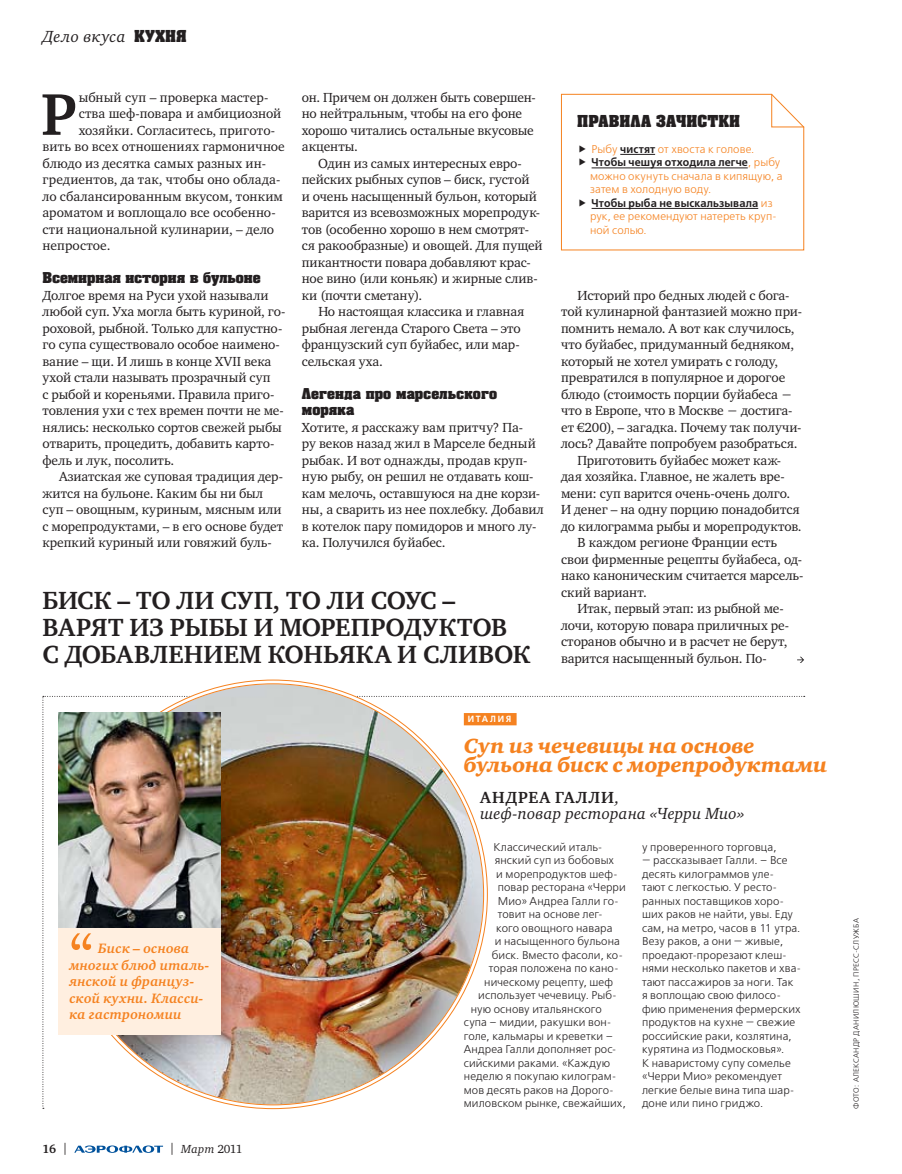
<style>
.page{position:relative;width:902px;height:1174px;background:#fff}
.page>*{position:absolute;margin:0;border:0;box-sizing:border-box;transform-origin:0 0}
.t1{font:61.5px "Charter ITC";color:#f58220}
.t2{font:700 60.15px "Charter ITC";color:#231f20}
.t3{font:700 25.5px/27px "Charter ITC";letter-spacing:.01em;color:#231f20}
.t4{font:italic 21px/19.5px "Charter ITC Black";color:#f58220}
.t5{font:italic 16.5px/16.5px "Charter ITC";letter-spacing:.01em;color:#231f20}
.t6{font:16.5px "Luxor";letter-spacing:.005em;color:#231f20}
.t7{font:15px/16.5px "Luxor";color:#231f20}
.t8{font:italic 700 13.95px/16.5px "Charter ITC";letter-spacing:.015em;color:#f58220}
.t9{font:13.5px/16.5px "Charter ITC";color:#231f20}
.t10{font:12px "Charter ITC";color:#231f20}
.t11{font:700 12px "Charter ITC";color:#231f20}
.t12{font:300 11.25px/13.5px "Free Set";letter-spacing:.005em;color:#231f20}
.t13{font:300 11.25px/13.5px "Free Set";letter-spacing:.005em;color:#f58220}
.t14{font:600 9px "Free Set";letter-spacing:.23em;color:#fff;scale:.95 1}
.t15{font:300 7.5px "Free Set";letter-spacing:.04em;color:#231f20}
.s1{font-family:"Luxor";font-style:normal}
.s2{font-weight:600;color:#231f20}
.s3{font-weight:400}
.s4{font-style:italic}
.s5{font-weight:700;font-style:normal}
</style>
<div class="page">
<svg style="left:43px;top:696px;width:761px;height:412px"></svg>
<img style="left:61px;top:682px;width:424px;height:424px;border-radius:212px">
<div style="left:464px;top:713px;width:52px;height:12px;background:#f58220"></div>
<svg style="left:797px;top:657px;width:7px;height:6px"></svg>
<div style="left:59px;top:894px;width:162px;height:140px;background:#ffefe0"></div>
<img style="left:59px;top:712px;width:162px;height:215px">
<svg style="left:74px;top:1145px;width:89px;height:7px"></svg>
<svg style="left:560px;top:93px;width:244px;height:158px"></svg>
<p class="t5" style="left:43px;top:28px;width:146px">Дело вкуса <span class="s1">КУХНЯ</span></p>
<h2 class="t2" style="left:41px;top:77px;width:34px">Р</h2>
<p class="t9" style="left:79px;top:89px;width:191px">ыбный суп – проверка мастер-</p>
<p class="t9" style="left:79px;top:105px;width:204px">ства шеф-повара и амбициозной</p>
<p class="t9" style="left:79px;top:122px;width:198px">хозяйки. Согласитесь, пригото-</p>
<p class="t9" style="left:43px;top:138px;width:244px">вить во всех отношениях гармоничное</p>
<p class="t9" style="left:43px;top:155px;width:225px">блюдо из десятка самых разных ин-</p>
<p class="t9" style="left:43px;top:171px;width:239px">гредиентов, да так, чтобы оно облада-</p>
<p class="t9" style="left:43px;top:188px;width:242px">ло сбалансированным вкусом, тонким</p>
<p class="t9" style="left:43px;top:204px;width:235px">ароматом и воплощало все особенно-</p>
<p class="t9" style="left:43px;top:221px;width:233px">сти национальной кулинарии, – дело</p>
<p class="t9" style="left:43px;top:237px;width:69px">непростое.</p>
<p class="t7" style="left:43px;top:269px;width:219px">Всемирная история в бульоне</p>
<p class="t9" style="left:43px;top:287px;width:244px">Долгое время на Руси ухой называли любой суп. Уха могла быть куриной, го&shy;роховой, рыбной. Только для капустно&shy;го супа существовало особое наимено&shy;вание – щи. И лишь в конце XVII века ухой стали называть прозрачный суп<br>с рыбой и кореньями. Правила приго&shy;товления ухи с тех времен почти не ме&shy;нялись: несколько сортов свежей рыбы отварить, процедить, добавить карто&shy;фель и лук, посолить.</p>
<p class="t9" style="left:42px;top:468px;width:242px;text-indent:17px">Азиатская же суповая традиция дер&shy;жится на бульоне. Каким бы ни был суп – овощным, куриным, мясным или с морепродуктами, – в его основе будет крепкий куриный или говяжий буль-</p>
<p class="t9" style="left:302px;top:89px;width:235px">он. Причем он должен быть совершен&shy;но нейтральным, чтобы на его фоне хорошо читались остальные вкусовые акценты.</p>
<p class="t9" style="left:302px;top:155px;width:242px;text-indent:16px">Один из самых интересных евро&shy;пейских рыбных супов – биск, густой<br>и очень насыщенный бульон, который варится из всевозможных морепродук&shy;тов (особенно хорошо в нем смотрят&shy;ся ракообразные) и овощей. Для пущей пикантности повара добавляют крас&shy;ное вино (или коньяк) и жирные слив&shy;ки (почти сметану).</p>
<p class="t9" style="left:302px;top:303px;width:224px;text-indent:16px">Но настоящая классика и главная рыбная легенда Старого Света – это французский суп буйабес, или мар&shy;сельская уха.</p>
<p class="t7" style="left:302px;top:385px;width:197px">Легенда про марсельского моряка</p>
<p class="t9" style="left:302px;top:419px;width:243px">Хотите, я расскажу вам притчу? Па-<br>ру веков назад жил в Марселе бедный рыбак. И вот однажды, продав круп&shy;ную рыбу, он решил не отдавать кош&shy;кам мелочь, оставшуюся на дне корзи&shy;ны, а сварить из нее похлебку. Добавил в котелок пару помидоров и много лу&shy;ка. Получился буйабес.</p>
<h3 class="t3" style="left:43px;top:587px;width:489px">Биск – то ли суп, то ли соус – варят из рыбы и морепродуктов<br>с добавлением коньяка и сливок</h3>
<p class="t6" style="left:577px;top:111px;width:164px">Правила зачистки</p>
<p class="t13" style="left:590px;top:142px;width:194px">Рыбу <span class="s2">чистят</span> от хвоста к голове.<br><span class="s2">Чтобы чешуя отходила легче</span>, рыбу можно окунуть сначала в кипящую, а затем в холодную воду.<br><span class="s2">Чтобы рыба не выскальзывала</span> из рук, ее рекомендуют натереть круп&shy;ной солью.</p>
<p class="t9" style="left:577px;top:287px;width:213px">Историй про бедных людей с бога-</p>
<p class="t9" style="left:561px;top:303px;width:242px">той кулинарной фантазией можно при-</p>
<p class="t9" style="left:561px;top:320px;width:235px">помнить немало. А вот как случилось,</p>
<p class="t9" style="left:561px;top:336px;width:234px">что буйабес, придуманный бедняком,</p>
<p class="t9" style="left:561px;top:353px;width:218px">который не хотел умирать с голоду,</p>
<p class="t9" style="left:561px;top:369px;width:226px">превратился в популярное и дорогое</p>
<p class="t9" style="left:561px;top:386px;width:232px">блюдо (стоимость порции буйабеса −</p>
<p class="t9" style="left:561px;top:402px;width:233px">что в Европе, что в Москве − достига-</p>
<p class="t9" style="left:561px;top:419px;width:242px">ет €200), – загадка. Почему так получи-</p>
<p class="t9" style="left:561px;top:435px;width:238px">лось? Давайте попробуем разобраться.</p>
<p class="t9" style="left:577px;top:452px;width:205px">Приготовить буйабес может каж-</p>
<p class="t9" style="left:561px;top:468px;width:225px">дая хозяйка. Главное, не жалеть вре-</p>
<p class="t9" style="left:561px;top:485px;width:231px">мени: суп варится очень-очень долго.</p>
<p class="t9" style="left:561px;top:501px;width:240px">И денег – на одну порцию понадобится</p>
<p class="t9" style="left:561px;top:518px;width:242px">до килограмма рыбы и морепродуктов.</p>
<p class="t9" style="left:577px;top:534px;width:201px">В каждом регионе Франции есть</p>
<p class="t9" style="left:561px;top:551px;width:242px">свои фирменные рецепты буйабеса, од-</p>
<p class="t9" style="left:561px;top:567px;width:244px">нако каноническим считается марсель-</p>
<p class="t9" style="left:561px;top:584px;width:87px">ский вариант.</p>
<p class="t9" style="left:577px;top:600px;width:208px">Итак, первый этап: из рыбной ме-</p>
<p class="t9" style="left:561px;top:617px;width:229px">лочи, которую повара приличных ре-</p>
<p class="t9" style="left:561px;top:633px;width:228px">сторанов обычно и в расчет не берут,</p>
<p class="t9" style="left:561px;top:650px;width:207px">варится насыщенный бульон. По-</p>
<p class="t14" style="left:467px;top:714px;width:47px">Италия</p>
<h3 class="t4" style="left:464px;top:736px;width:365px">Суп из чечевицы на основе бульона биск с морепродуктами</h3>
<h1 class="t1" style="left:69px;top:917px;width:25px">‘‘</h1>
<p class="t8" style="left:69px;top:940px;width:141px;text-indent:29px">Биск – основа многих блюд италь&shy;янской и француз&shy;ской кухни. Класси&shy;ка гастрономии</p>
<p class="t11" style="left:43px;top:1141px;width:27px">16 <span class="s3">|</span></p>
<p class="t10" style="left:169px;top:1141px;width:75px">| <span class="s4">Март</span> 2011</p>
<p class="t5" style="left:480px;top:788px;width:266px"><span class="s5">Андреа Галли</span>,<br>шеф-повар ресторана «Черри Мио»</p>
<p class="t12" style="left:493px;top:840px;width:109px">Классический италь-</p>
<p class="t12" style="left:495px;top:853px;width:121px">янский суп из бобовых</p>
<p class="t12" style="left:496px;top:867px;width:123px">и морепродуктов шеф-</p>
<p class="t12" style="left:498px;top:880px;width:129px">повар ресторана «Черри</p>
<p class="t12" style="left:498px;top:894px;width:122px">Мио» Андреа Галли го-</p>
<p class="t12" style="left:498px;top:907px;width:106px">товит на основе лег-</p>
<p class="t12" style="left:496px;top:921px;width:118px">кого овощного навара</p>
<p class="t12" style="left:495px;top:934px;width:127px">и насыщенного бульона</p>
<p class="t12" style="left:492px;top:948px;width:133px">биск. Вместо фасоли, ко-</p>
<p class="t12" style="left:489px;top:961px;width:131px">торая положена по кано-</p>
<p class="t12" style="left:484px;top:975px;width:130px">ническому рецепту, шеф</p>
<p class="t12" style="left:478px;top:988px;width:140px">использует чечевицу. Рыб-</p>
<p class="t12" style="left:471px;top:1002px;width:132px">ную основу итальянского</p>
<p class="t12" style="left:464px;top:1015px;width:149px">супа – мидии, ракушки вон-</p>
<p class="t12" style="left:464px;top:1029px;width:151px">голе, кальмары и креветки –</p>
<p class="t12" style="left:464px;top:1042px;width:154px">Андреа Галли дополняет рос-</p>
<p class="t12" style="left:464px;top:1056px;width:148px">сийскими раками. «Каждую</p>
<p class="t12" style="left:464px;top:1069px;width:154px">неделю я покупаю килограм-</p>
<p class="t12" style="left:464px;top:1083px;width:152px">мов десять раков на Дорого-</p>
<p class="t12" style="left:464px;top:1096px;width:163px">миловском рынке, свежайших,</p>
<p class="t12" style="left:642px;top:840px;width:161px">у проверенного торговца,<br>− рассказывает Галли. – Все десять килограммов уле-<br>тают с легкостью. У ресто&shy;ранных поставщиков хоро&shy;ших раков не найти, увы. Еду сам, на метро, часов в 11 утра.<br>Везу раков, а они − живые, проедают-прорезают клеш&shy;нями несколько пакетов и хва&shy;тают пассажиров за ноги. Так я воплощаю свою филосо&shy;фию применения фермерских продуктов на кухне − свежие российские раки, козлятина, курятина из Подмосковья».<br>К наваристому супу сомелье «Черри Мио» рекомендует легкие белые вина типа шар&shy;доне или пино гриджо.</p>
<p class="t15" style="left:851px;top:1108px;width:192px;rotate:-90deg">ФOTO: александр данилюшин, пресс-служба</p>
</div>
